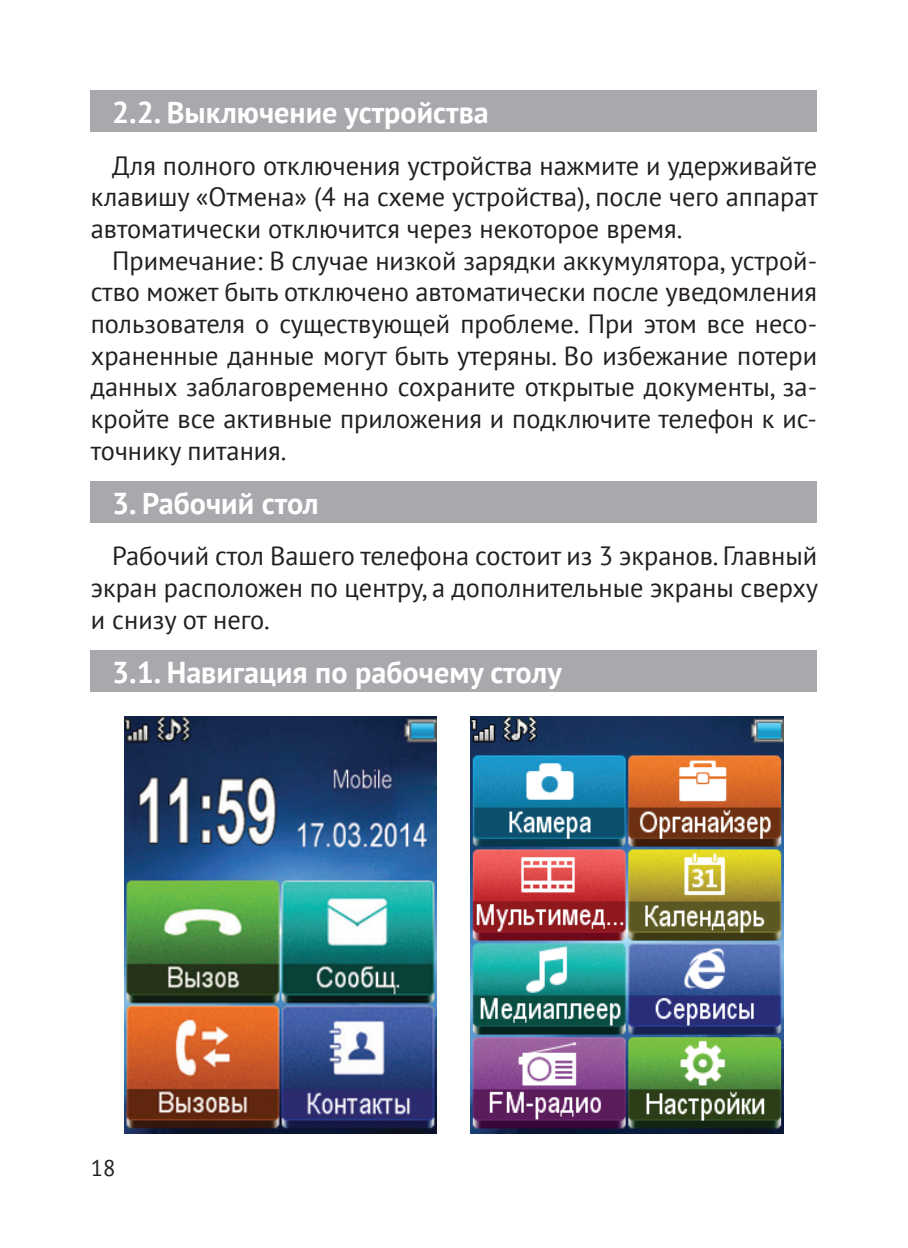
<style>
.page{position:relative;width:908px;height:1248px;background:#fff}
.page>*{position:absolute;margin:0;border:0;box-sizing:border-box;transform-origin:0 0}
.t1{font:700 30px "PT Sans";color:#fff}
.t2{font:26.4px/31.6px "PT Sans";color:#231f20;text-align:justify}
.t3{font:22.8px "PT Sans";color:#231f20}
</style>
<div class="page">
<div style="left:91px;top:91px;width:725px;height:41px;background:#a8a9ad"></div>
<div style="left:91px;top:481px;width:725px;height:41px;background:#a8a9ad"></div>
<div style="left:91px;top:650px;width:725px;height:42px;background:#a8a9ad"></div>
<img style="left:470px;top:716px;width:313px;height:417px">
<img style="left:124px;top:716px;width:312px;height:417px">
<p class="t1" style="left:112px;top:93px;width:378px">2.2. Выключение устройства</p>
<p class="t2" style="left:91px;top:149px;width:728px;text-indent:21px">Для полного отключения устройства нажмите и удерживайте клавишу «Отмена» (4 на схеме устройства), после чего аппарат автоматически отключится через некоторое время.</p>
<p class="t2" style="left:91px;top:244px;width:727px;text-indent:21px">Примечание: В случае низкой зарядки аккумулятора, устрой&shy;ство может быть отключено автоматически после уведомления пользователя о существующей проблеме. При этом все несо&shy;храненные данные могут быть утеряны. Во избежание потери данных заблаговременно сохраните открытые документы, за&shy;кройте все активные приложения и подключите телефон к ис&shy;точнику питания.</p>
<p class="t1" style="left:112px;top:483px;width:208px">3. Рабочий стол</p>
<p class="t2" style="left:91px;top:539px;width:728px;text-indent:21px">Рабочий стол Вашего телефона состоит из 3 экранов. Главный экран расположен по центру, а дополнительные экраны сверху и снизу от него.</p>
<p class="t1" style="left:112px;top:652px;width:451px">3.1. Навигация по рабочему столу</p>
<p class="t3" style="left:91px;top:1153px;width:26px">18</p>
</div>
